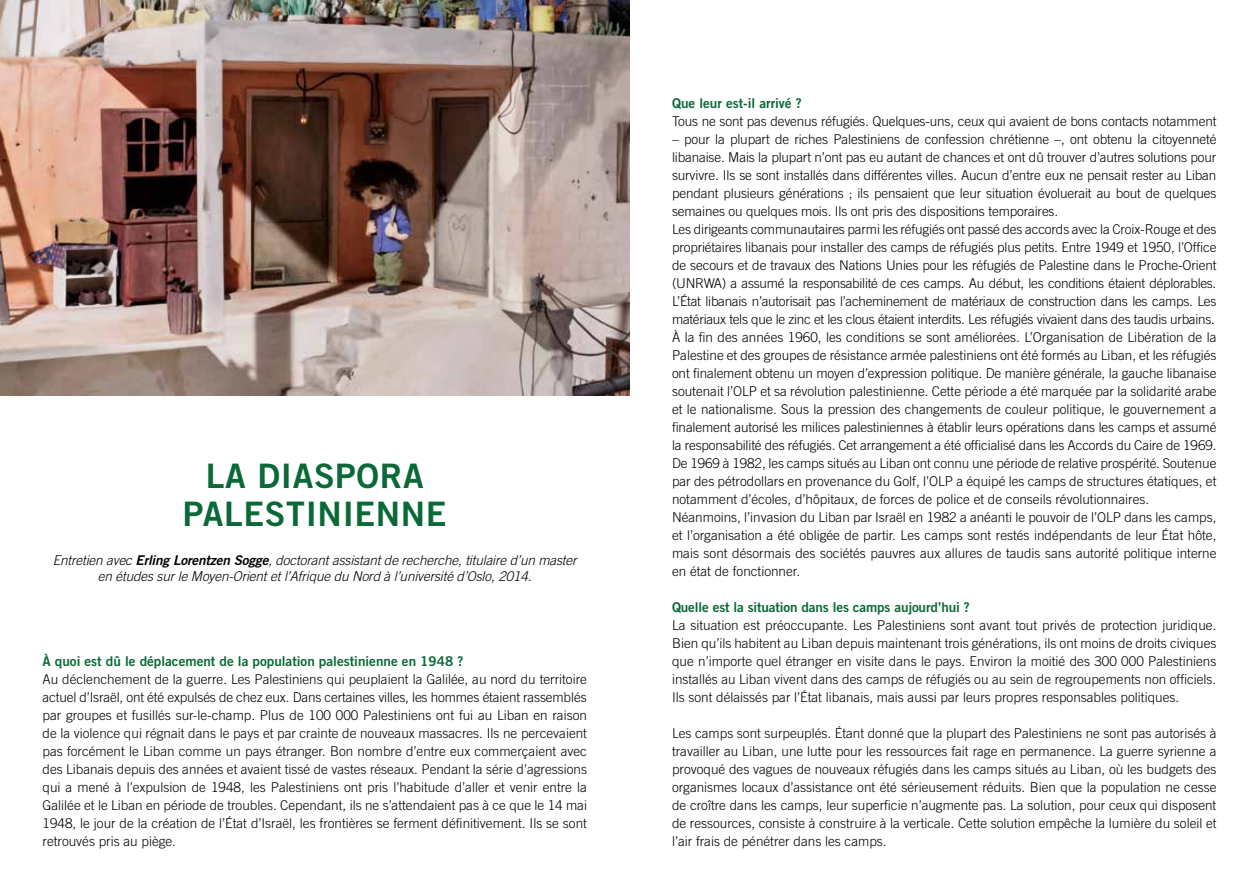
<style>
.page{position:relative;width:1259px;height:893px;background:#fff}
.page>*{position:absolute;margin:0;border:0;box-sizing:border-box;transform-origin:0 0}
.t1{font:33.75px/38.2px "Trade Gothic Bold Two";letter-spacing:.02em;color:#0a6936;text-align:center}
.t2{font:300 13.5px/18px "Trade Gothic";letter-spacing:-.01em;color:#000;text-align:justify}
.t3{font:italic 300 13.5px/16.5px "Trade Gothic";letter-spacing:-.01em;color:#000;text-align:center}
.t4{font:13.5px "Trade Gothic Bold Two";color:#0a6936}
.s1{font-family:"Trade Gothic Bold Two";font-weight:400}
</style>
<div class="page">
<img style="left:0;top:0;width:629px;height:395px">
<h1 class="t1" style="left:183px;top:456px;width:265px">LA DIASPORA<br>PALESTINIENNE</h1>
<p class="t3" style="left:53px;top:552px;width:525px">Entretien avec <span class="s1">Erling Lorentzen Sogge</span>, doctorant assistant de recherche, titulaire d’un master en études sur le Moyen-Orient et l’Afrique du Nord à l’université d’Oslo, 2014.</p>
<p class="t4" style="left:43px;top:653px;width:422px">À quoi est dû le déplacement de la population palestinienne en 1948 ?</p>
<p class="t2" style="left:43px;top:670px;width:546px">Au déclenchement de la guerre. Les Palestiniens qui peuplaient la Galilée, au nord du territoire actuel d’Israël, ont été expulsés de chez eux. Dans certaines villes, les hommes étaient rassemblés par groupes et fusillés sur-le-champ. Plus de 100 000 Palestiniens ont fui au Liban en raison de la violence qui régnait dans le pays et par crainte de nouveaux massacres. Ils ne percevaient pas forcément le Liban comme un pays étranger. Bon nombre d’entre eux commerçaient avec des Libanais depuis des années et avaient tissé de vastes réseaux. Pendant la série d’agressions qui a mené à l’expulsion de 1948, les Palestiniens ont pris l’habitude d’aller et venir entre la Galilée et le Liban en période de troubles. Cependant, ils ne s’attendaient pas à ce que le 14 mai 1948, le jour de la création de l’État d’Israël, les frontières se ferment définitivement. Ils se sont retrouvés pris au piège.</p>
<p class="t4" style="left:672px;top:94px;width:131px">Que leur est-il arrivé ?</p>
<p class="t2" style="left:672px;top:112px;width:546px">Tous ne sont pas devenus réfugiés. Quelques-uns, ceux qui avaient de bons contacts notamment</p>
<p class="t2" style="left:672px;top:130px;width:546px;text-align:left">– pour la plupart de riches Palestiniens de confession chrétienne –, ont obtenu la citoyenneté libanaise. Mais la plupart n’ont pas eu autant de chances et ont dû trouver d’autres solutions pour survivre. Ils se sont installés dans différentes villes. Aucun d’entre eux ne pensait rester au Liban pendant plusieurs générations ; ils pensaient que leur situation évoluerait au bout de quelques semaines ou quelques mois. Ils ont pris des dispositions temporaires.<br>Les dirigeants communautaires parmi les réfugiés ont passé des accords avec la Croix-Rouge et des propriétaires libanais pour installer des camps de réfugiés plus petits. Entre 1949 et 1950, l’Office de secours et de travaux des Nations Unies pour les réfugiés de Palestine dans le Proche-Orient (UNRWA) a assumé la responsabilité de ces camps. Au début, les conditions étaient déplorables.<br>L’État libanais n’autorisait pas l’acheminement de matériaux de construction dans les camps. Les matériaux tels que le zinc et les clous étaient interdits. Les réfugiés vivaient dans des taudis urbains.<br>À la fin des années 1960, les conditions se sont améliorées. L’Organisation de Libération de la Palestine et des groupes de résistance armée palestiniens ont été formés au Liban, et les réfugiés ont finalement obtenu un moyen d’expression politique. De manière générale, la gauche libanaise soutenait l’OLP et sa révolution palestinienne. Cette période a été marquée par la solidarité arabe et le nationalisme. Sous la pression des changements de couleur politique, le gouvernement a finalement autorisé les milices palestiniennes à établir leurs opérations dans les camps et assumé la responsabilité des réfugiés. Cet arrangement a été officialisé dans les Accords du Caire de 1969.<br>De 1969 à 1982, les camps situés au Liban ont connu une période de relative prospérité. Soutenue par des pétrodollars en provenance du Golf, l’OLP a équipé les camps de structures étatiques, et notamment d’écoles, d’hôpitaux, de forces de police et de conseils révolutionnaires.<br>Néanmoins, l’invasion du Liban par Israël en 1982 a anéanti le pouvoir de l’OLP dans les camps, et l’organisation a été obligée de partir. Les camps sont restés indépendants de leur État hôte, mais sont désormais des sociétés pauvres aux allures de taudis sans autorité politique interne en état de fonctionner.</p>
<p class="t4" style="left:672px;top:598px;width:299px">Quelle est la situation dans les camps aujourd’hui ?</p>
<p class="t2" style="left:672px;top:616px;width:546px">La situation est préoccupante. Les Palestiniens sont avant tout privés de protection juridique.<br>Bien qu’ils habitent au Liban depuis maintenant trois générations, ils ont moins de droits civiques que n’importe quel étranger en visite dans le pays. Environ la moitié des 300 000 Palestiniens installés au Liban vivent dans des camps de réfugiés ou au sein de regroupements non officiels.<br>Ils sont délaissés par l’État libanais, mais aussi par leurs propres responsables politiques.</p>
<p class="t2" style="left:672px;top:724px;width:546px">Les camps sont surpeuplés. Étant donné que la plupart des Palestiniens ne sont pas autorisés à travailler au Liban, une lutte pour les ressources fait rage en permanence. La guerre syrienne a provoqué des vagues de nouveaux réfugiés dans les camps situés au Liban, où les budgets des organismes locaux d’assistance ont été sérieusement réduits. Bien que la population ne cesse de croître dans les camps, leur superficie n’augmente pas. La solution, pour ceux qui disposent de ressources, consiste à construire à la verticale. Cette solution empêche la lumière du soleil et l’air frais de pénétrer dans les camps.</p>
</div>
